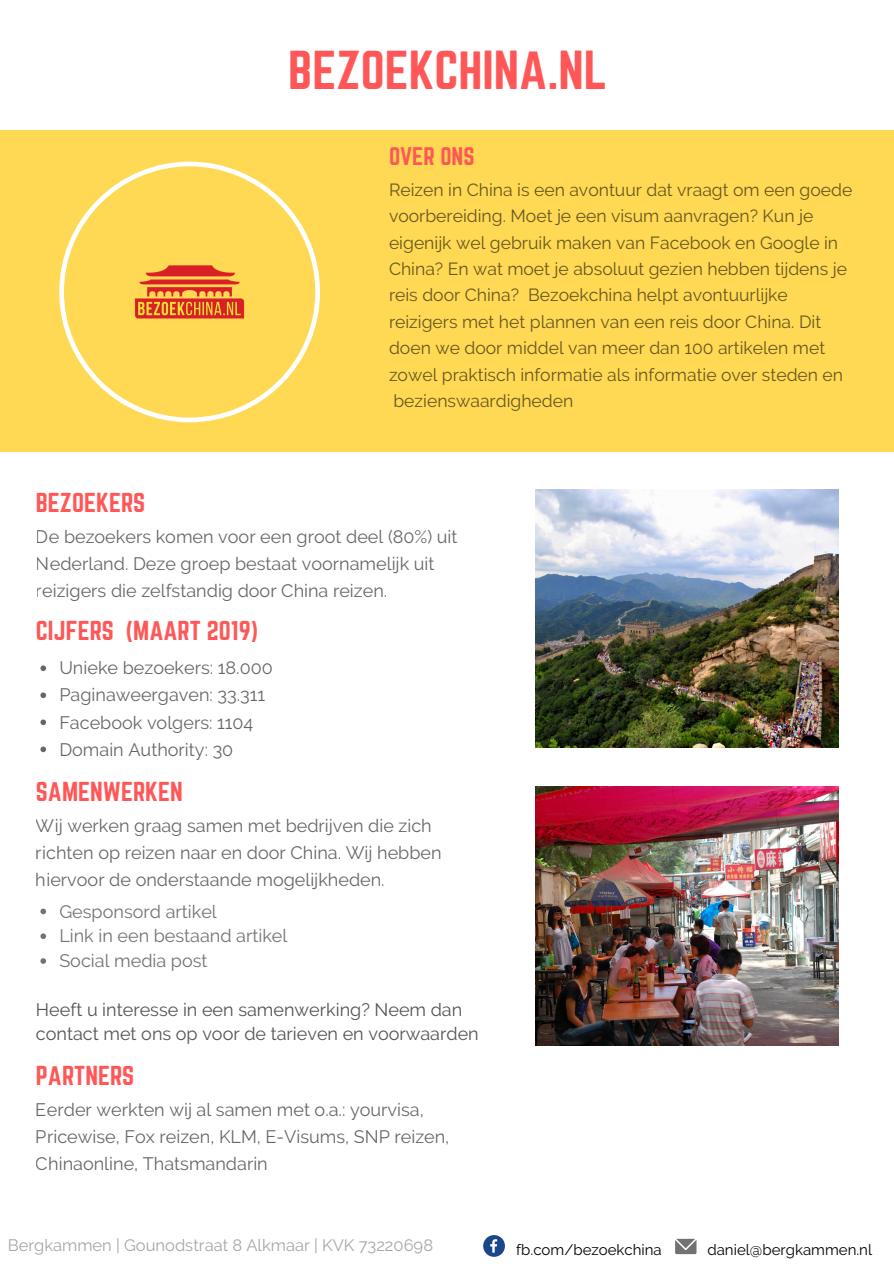
<style>
.page{position:relative;width:894px;height:1264px;background:#fff}
.page>*{position:absolute;margin:0;border:0;box-sizing:border-box;transform-origin:0 0}
.t1{font:48px "Norwester";color:#ff5757}
.t2{font:24px "Norwester";color:#ff5757}
.t3{font:22.35px "Norwester";color:#ff5757}
.t4{font:18px/27px "Raleway";color:#000}
.t5{font:18px/24.8px "Raleway";color:#545454}
.t6{font:18px/24.8px "Raleway";color:#737373}
.t7{font:17.55px/26.4px "Raleway";color:#000}
.t8{font:16.5px "Raleway";color:#a6a6a6}
.t9{font:15px "Raleway";color:#000}
</style>
<div class="page">
<div style="left:0;top:130px;width:893px;height:321px;background:#ffd953"></div>
<svg style="left:59px;top:162px;width:261px;height:260px"></svg>
<img style="left:535px;top:489px;width:303px;height:258px">
<img style="left:535px;top:786px;width:303px;height:259px">
<svg style="left:40px;top:665px;width:6px;height:6px"></svg>
<svg style="left:40px;top:692px;width:6px;height:6px"></svg>
<svg style="left:40px;top:719px;width:6px;height:6px"></svg>
<svg style="left:40px;top:746px;width:6px;height:6px"></svg>
<svg style="left:40px;top:908px;width:6px;height:6px"></svg>
<svg style="left:40px;top:933px;width:6px;height:6px"></svg>
<svg style="left:40px;top:958px;width:6px;height:5px"></svg>
<svg style="left:675px;top:1238px;width:21px;height:16px"></svg>
<svg style="left:483px;top:1235px;width:22px;height:21px"></svg>
<h1 class="t1" style="left:288px;top:47px;width:320px">BEZOEKCHINA.NL</h1>
<p class="t3" style="left:389px;top:146px;width:87px">OVER ONS</p>
<p class="t7" style="left:389px;top:177px;width:465px">Reizen in China is een avontuur dat vraagt om een goede voorbereiding. Moet je een visum aanvragen? Kun je eigenijk wel gebruik maken van Facebook en Google in China? En wat moet je absoluut gezien hebben tijdens je reis door China? Bezoekchina helpt avontuurlijke reizigers met het plannen van een reis door China. Dit doen we door middel van meer dan 100 artikelen met zowel praktisch informatie als informatie over steden en bezienswaardigheden</p>
<h2 class="t2" style="left:36px;top:490px;width:111px">BEZOEKERS</h2>
<p class="t4" style="left:36px;top:523px;width:423px">De bezoekers komen voor een groot deel (80%) uit<br>Nederland. Deze groep bestaat voornamelijk uit reizigers die zelfstandig door China reizen.</p>
<h2 class="t2" style="left:36px;top:619px;width:224px">CIJFERS (MAART 2019)</h2>
<p class="t4" style="left:59px;top:654px;width:215px">Unieke bezoekers: 18.000<br>Paginaweergaven: 33.311<br>Facebook volgers: 1104<br>Domain Authority: 30</p>
<h2 class="t2" style="left:36px;top:779px;width:148px">SAMENWERKEN</h2>
<p class="t4" style="left:36px;top:812px;width:407px">Wij werken graag samen met bedrijven die zich richten op reizen naar en door China. Wij hebben hiervoor de onderstaande mogelijkheden.</p>
<p class="t6" style="left:59px;top:898px;width:229px">Gesponsord artikel<br>Link in een bestaand artikel<br>Social media post</p>
<p class="t5" style="left:36px;top:996px;width:444px">Heeft u interesse in een samenwerking? Neem dan contact met ons op voor de tarieven en voorwaarden</p>
<h2 class="t2" style="left:36px;top:1063px;width:100px">PARTNERS</h2>
<p class="t4" style="left:36px;top:1096px;width:415px">Eerder werkten wij al samen met o.a.: yourvisa,<br>Pricewise, Fox reizen, KLM, E-Visums, SNP reizen,<br>Chinaonline, Thatsmandarin</p>
<p class="t8" style="left:8px;top:1235px;width:427px">Bergkammen | Gounodstraat 8 Alkmaar | KVK 73220698</p>
<p class="t9" style="left:516px;top:1240px;width:147px">fb.com/bezoekchina</p>
<p class="t9" style="left:707px;top:1240px;width:166px">daniel@bergkammen.nl</p>
</div>
